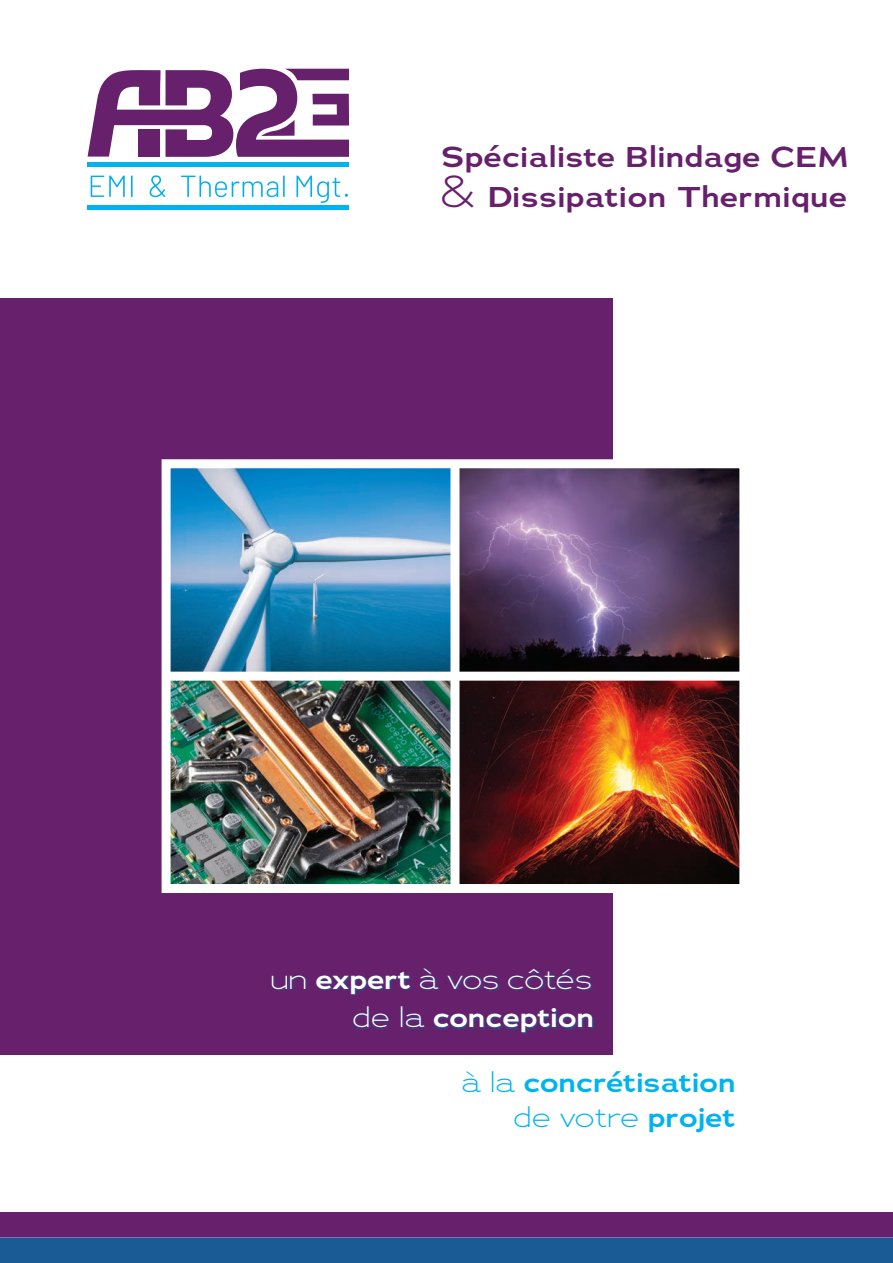
<style>
.page{position:relative;width:893px;height:1263px;background:#fff}
.page>*{position:absolute;margin:0;border:0;box-sizing:border-box;transform-origin:0 0}
.t1{font:600 28.5px/40.2px "Adrianna Extended";letter-spacing:.01em;color:#67206c}
.t2{font:600 27px/38.7px "Adrianna Extended";color:#fff;text-align:right}
.t3{font:600 27px/34.8px "Adrianna Extended";color:#00b3ef;text-align:right}
.s1{font-weight:300;font-size:44.7px}
.s2{font-weight:300}
</style>
<div class="page">
<div style="left:0;top:298px;width:612px;height:756px;background:#67206c"></div>
<div style="left:0;top:1237px;width:893px;height:26px;background:#1a5a95"></div>
<div style="left:0;top:1212px;width:893px;height:25px;background:#67206c"></div>
<hr style="left:88px;top:163px;width:261px;height:4px;background:#00b3ef">
<svg style="left:88px;top:69px;width:261px;height:88px"></svg>
<svg style="left:91px;top:176px;width:34px;height:21px"></svg>
<hr style="left:131px;top:176px;width:2px;height:21px;background:#00aeef">
<svg style="left:150px;top:175px;width:15px;height:22px"></svg>
<svg style="left:181px;top:176px;width:97px;height:21px"></svg>
<hr style="left:283px;top:176px;width:2px;height:21px;background:#00aeef">
<svg style="left:296px;top:176px;width:52px;height:27px"></svg>
<hr style="left:88px;top:206px;width:261px;height:4px;background:#00b3ef">
<img style="left:161px;top:455px;width:579px;height:442px">
<div style="left:450px;top:461px;width:9px;height:430px;background:#fff"></div>
<div style="left:166px;top:672px;width:578px;height:9px;background:#fff"></div>
<div style="left:272px;top:968px;width:321px;height:29px;background:#1a5a95;opacity:.75"></div>
<div style="left:353px;top:1006px;width:242px;height:29px;background:#1a5a95;opacity:.75"></div>
<p class="t1" style="left:441px;top:137px;width:410px">Spécialiste Blindage CEM <span class="s1">&amp;</span> Dissipation Thermique</p>
<p class="t2" style="left:271px;top:960px;width:325px"><span class="s2">un</span> expert <span class="s2">à vos côtés de la</span> conception</p>
<p class="t3" style="left:462px;top:1065px;width:275px"><span class="s2">à la</span> concrétisation <span class="s2">de votre</span> projet</p>
</div>
